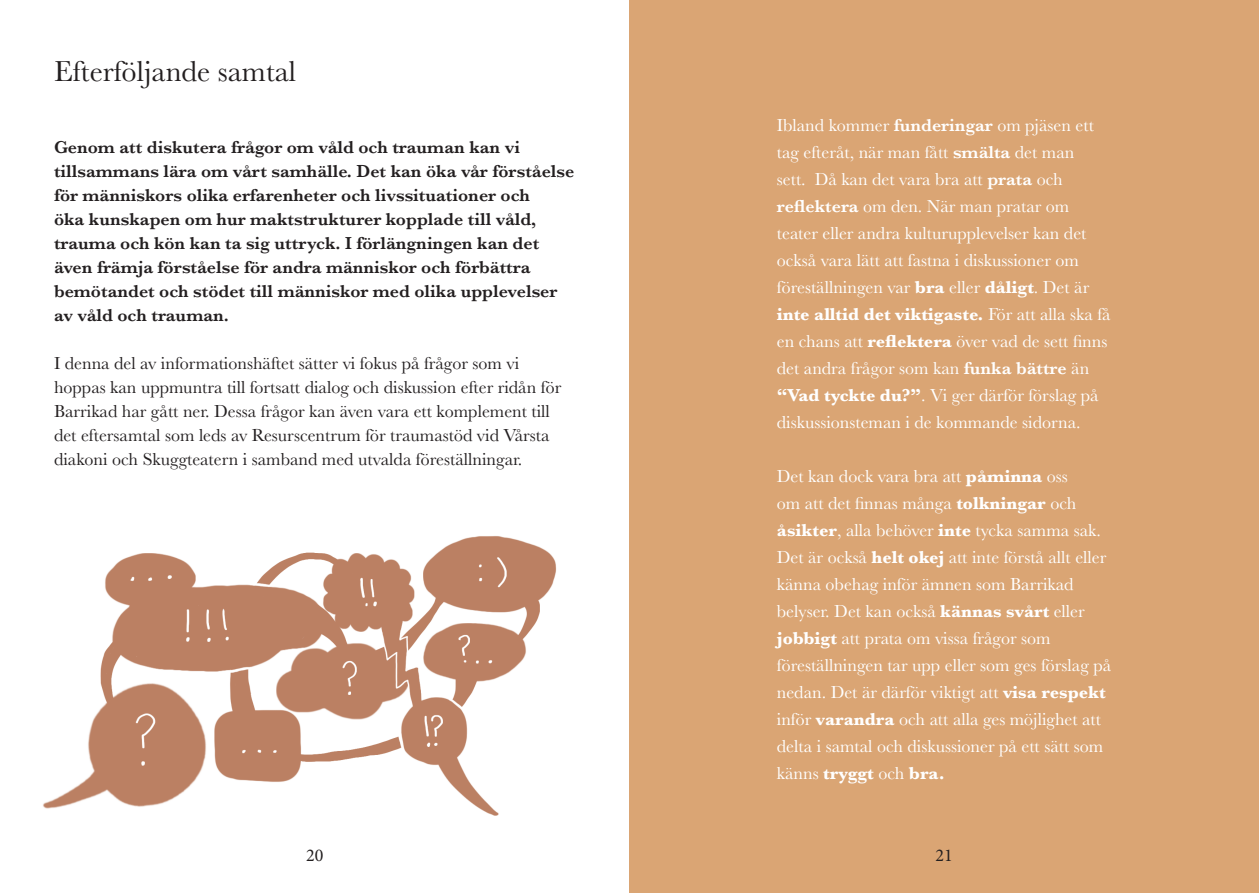
<style>
.page{position:relative;width:1259px;height:893px;background:#fff}
.page>*{position:absolute;margin:0;border:0;box-sizing:border-box;transform-origin:0 0}
.t1{font:30px "Baskerville";color:#231f20}
.t2{font:18px/27px "Baskerville";color:#fff}
.t3{font:600 18px/24px "Baskerville";color:#231f20}
.t4{font:18px/24px "Baskerville";color:#231f20}
.t5{font:18px "Minion Pro";color:#231f20}
.s1{font-weight:600}
.s2{font-weight:700}
</style>
<div class="page">
<img style="left:43px;top:536px;width:514px;height:280px">
<div style="left:629px;top:0;width:630px;height:893px;background:#daa574"></div>
<p class="t1" style="left:54px;top:52px;width:243px">Efterföljande samtal</p>
<p class="t3" style="left:54px;top:135px;width:522px">Genom att diskutera frågor om våld och trauman kan vi tillsammans lära om vårt samhälle. Det kan öka vår förståelse för människors olika erfarenheter och livssituationer och<br>öka kunskapen om hur maktstrukturer kopplade till våld, trauma och kön kan ta sig uttryck. I förlängningen kan det även främja förståelse för andra människor och förbättra bemötandet och stödet till människor med olika upplevelser av våld och trauman.</p>
<p class="t4" style="left:54px;top:351px;width:509px">I denna del av informationshäftet sätter vi fokus på frågor som vi hoppas kan uppmuntra till fortsatt dialog och diskussion efter ridån för Barrikad har gått ner. Dessa frågor kan även vara ett komplement till det eftersamtal som leds av Resurscentrum för traumastöd vid Vårsta diakoni och Skuggteatern i samband med utvalda föreställningar.</p>
<p class="t2" style="left:777px;top:112px;width:335px">Ibland kommer <span class="s1">funderingar</span> om pjäsen ett tag efteråt, när man fått <span class="s1">smälta</span> det man<br>sett. Då kan det vara bra att <span class="s1">prata</span> och <span class="s1">reflektera</span> om den. När man pratar om teater eller andra kulturupplevelser kan det också vara lätt att fastna i diskussioner om föreställningen var <span class="s2">bra</span> eller <span class="s2">dåligt</span>. Det är <span class="s2">inte alltid det viktigaste.</span> För att alla ska få en chans att <span class="s2">reflektera</span> över vad de sett finns det andra frågor som kan <span class="s1">funka bättre</span> än <span class="s2">“Vad tyckte du?”</span>. Vi ger därför förslag på diskussionsteman i de kommande sidorna.</p>
<p class="t2" style="left:777px;top:463px;width:336px">Det kan dock vara bra att <span class="s2">påminna</span> oss<br>om att det finnas många <span class="s2">tolkningar</span> och <span class="s2">åsikter</span>, alla behöver <span class="s2">inte</span> tycka samma sak.<br>Det är också <span class="s2">helt okej</span> att inte förstå allt eller känna obehag inför ämnen som Barrikad belyser. Det kan också <span class="s2">kännas svårt</span> eller <span class="s2">jobbigt</span> att prata om vissa frågor som föreställningen tar upp eller som ges förslag på nedan. Det är därför viktigt att <span class="s2">visa respekt </span>inför <span class="s2">varandra</span> och att alla ges möjlighet att delta i samtal och diskussioner på ett sätt som känns <span class="s2">tryggt</span> och <span class="s2">bra.</span></p>
<p class="t5" style="left:306px;top:843px;width:19px">20</p>
<p class="t5" style="left:940px;top:843px;width:10px">5</p>
<p class="t5" style="left:935px;top:843px;width:19px">21</p>
</div>
